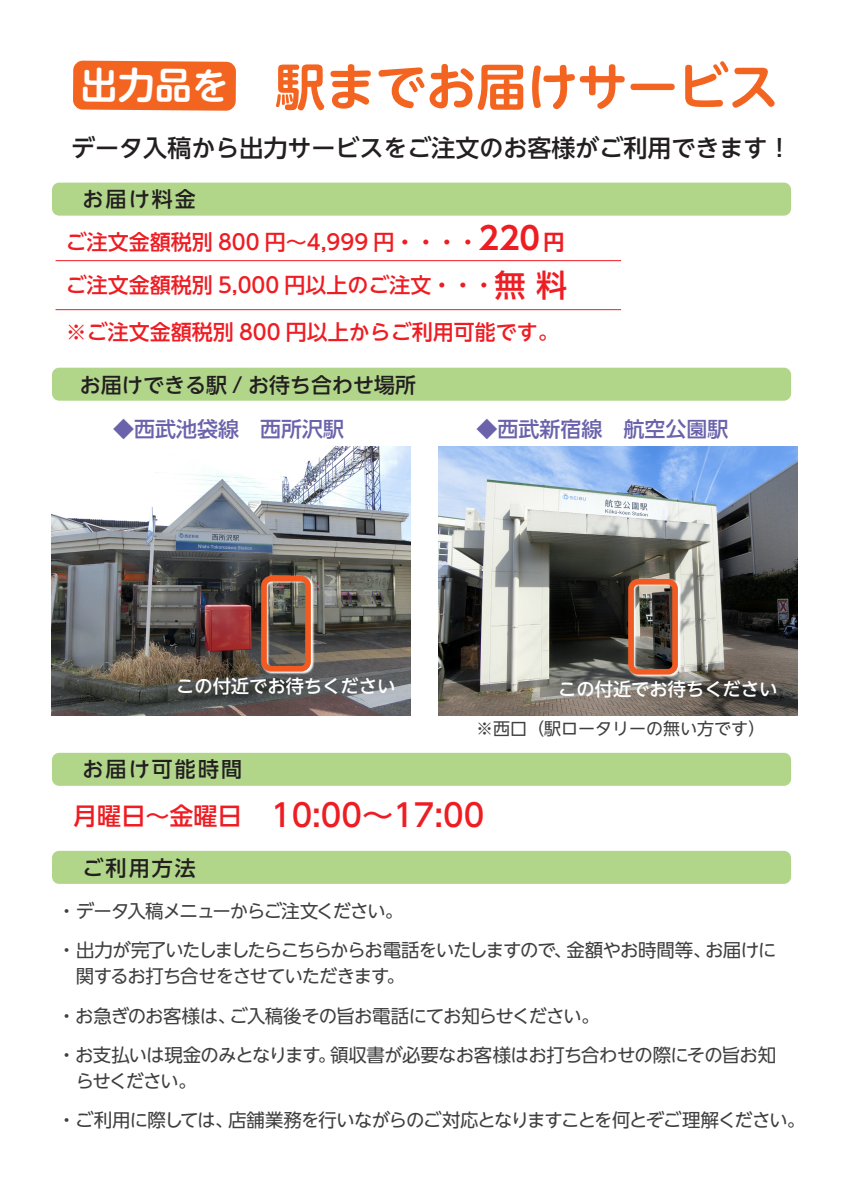
<style>
.page{position:relative;width:842px;height:1191px;background:#fff}
.page>*{position:absolute;margin:0;border:0;box-sizing:border-box;transform-origin:0 0}
.t1{font:700 50.3px "UD Shin M Go Pro De";color:#f36421}
.t2{font:500 31.2px "UD Shin Go NT Pro";color:#ee1d23}
.t3{font:500 24px "UD Shin Go NT Pro";color:#231f20}
.t4{font:500 21px "UD Shin Go NT Pro";color:#ee1d23}
.t5{font:500 21px "UD Shin Go NT Pro";color:#6a63ac}
.t6{font:500 21px "UD Shin Go NT Pro";letter-spacing:.1em;color:#231f20}
.t7{font:500 21px "UD Shin Go NT Pro";color:#231f20}
.t8{font:18.4px/39.7px "UD Shin Go NT Pro";letter-spacing:-.05em;color:#3f3f40}
.t9{font:500 18.3px "UD Shin Go NT Pro";color:#fff}
.t10{font:17px "UD Shin Go NT Pro";color:#3f3f40}
.s1{font-size:37.1px;color:#fff}
.s2{font-family:"UD Shin Go NT Pro De";font-weight:700;font-size:31.2px}
.s3{font-family:"UD Shin Go NT Pro De";font-weight:700}
.s4{font-size:31.2px}
.s5{font-size:24.1px}
</style>
<div class="page">
<div style="left:52px;top:183px;width:739px;height:33px;background:#b1d68a;border-radius:7px"></div>
<div style="left:52px;top:368px;width:739px;height:33px;background:#b1d68a;border-radius:7px"></div>
<div style="left:52px;top:753px;width:739px;height:33px;background:#b1d68a;border-radius:7px"></div>
<div style="left:52px;top:851px;width:739px;height:33px;background:#b1d68a;border-radius:7px"></div>
<div style="left:73px;top:61px;width:163px;height:50px;background:#f36421"></div>
<img style="left:439px;top:446px;width:359px;height:269px">
<img style="left:51px;top:446px;width:359px;height:269px">
<hr style="left:56px;top:260px;width:565px;height:1px;background:#ee1d23">
<hr style="left:56px;top:309px;width:565px;height:1px;background:#ee1d23">
<img style="left:260px;top:575px;width:55px;height:100px">
<div style="left:261px;top:576px;width:50px;height:95px;border:6px solid #f15a21;border-radius:7px"></div>
<img style="left:627px;top:578px;width:55px;height:100px">
<div style="left:628px;top:579px;width:50px;height:95px;border:6px solid #f15a21;border-radius:7px"></div>
<h1 class="t1" style="left:81px;top:46px;width:699px"><span class="s1">出力品を</span> 駅までお届けサービス</h1>
<h3 class="t3" style="left:71px;top:128px;width:721px">データ入稿から出力サービスをご注文のお客様がご利用できます！</h3>
<p class="t6" style="left:82px;top:182px;width:115px">お届け料金</p>
<p class="t4" style="left:66px;top:225px;width:500px">ご注文金額税別 800 円～4,999 円・・・・<span class="s2">220</span><span class="s3">円</span></p>
<p class="t4" style="left:66px;top:268px;width:503px">ご注文金額税別 5,000 円以上のご注文・・・<span class="s4">無 料</span></p>
<p class="t4" style="left:66px;top:315px;width:495px">※ご注文金額税別 800 円以上からご利用可能です。</p>
<p class="t7" style="left:80px;top:368px;width:337px">お届けできる駅 / お待ち合わせ場所</p>
<p class="t5" style="left:113px;top:412px;width:232px">◆西武池袋線　西所沢駅</p>
<p class="t5" style="left:476px;top:412px;width:253px">◆西武新宿線　航空公園駅</p>
<p class="t9" style="left:176px;top:671px;width:221px">この付近でお待ちください</p>
<p class="t9" style="left:558px;top:674px;width:221px">この付近でお待ちください</p>
<p class="t10" style="left:476px;top:715px;width:291px">※西口（駅ロータリーの無い方です）</p>
<p class="t6" style="left:83px;top:752px;width:161px">お届け可能時間</p>
<h2 class="t2" style="left:73px;top:789px;width:413px"><span class="s5">月曜日～金曜日</span> 10:00～17:00</h2>
<p class="t6" style="left:83px;top:850px;width:115px">ご利用方法</p>
<p class="t8" style="left:57px;top:890px;width:721px">・データ入稿メニューからご注文ください。<br>・出力が完了いたしましたらこちらからお電話をいたしますので、金額やお時間等、お届けに</p>
<p class="t8" style="left:57px;top:955px;width:720px">　関するお打ち合せをさせていただきます。<br>・お急ぎのお客様は、ご入稿後その旨お電話にてお知らせください。<br>・お支払いは現金のみとなります。領収書が必要なお客様はお打ち合わせの際にその旨お知</p>
<p class="t8" style="left:57px;top:1060px;width:749px">　らせください。<br>・ご利用に際しては、店舗業務を行いながらのご対応となりますことを何とぞご理解ください。</p>
</div>
